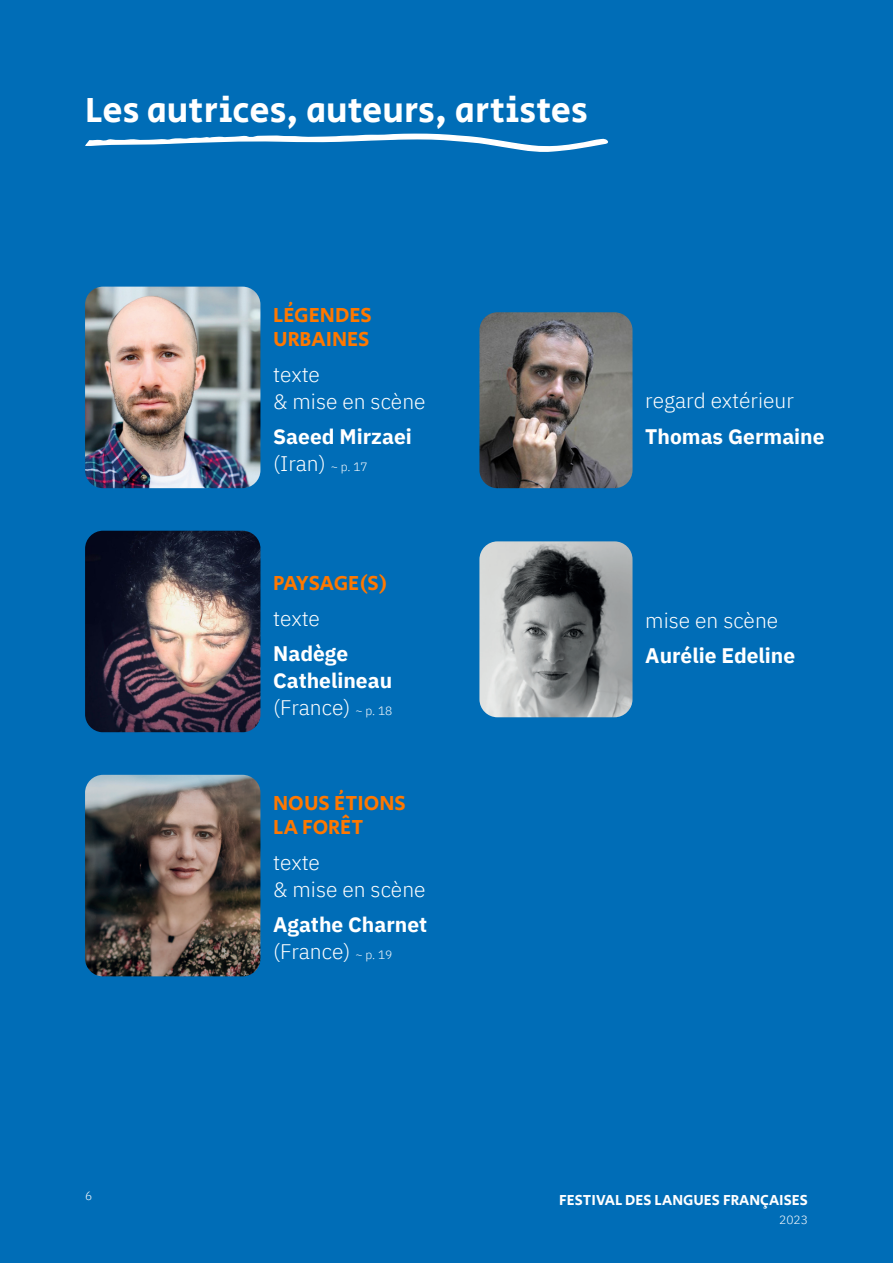
<style>
.page{position:relative;width:893px;height:1263px;background:#006db7}
.page>*{position:absolute;margin:0;border:0;box-sizing:border-box;transform-origin:0 0}
.t1{font:36px "Secular One";color:#fff}
.t2{font:700 21px/27px "IBM Plex Sans";color:#fff}
.t3{font:300 21px/27px "IBM Plex Sans";color:#fff}
.t4{font:21px/24px "Secular One";color:#ff7800}
.t5{font:15px "Secular One";color:#fff}
.t6{font:300 12px "IBM Plex Sans";color:#fff}
.s1{font-weight:300}
.s2{font-weight:300;font-size:12px}
</style>
<div class="page">
<img style="left:85px;top:775px;width:175px;height:201px">
<img style="left:479px;top:541px;width:153px;height:176px">
<img style="left:479px;top:312px;width:153px;height:176px">
<img style="left:85px;top:287px;width:175px;height:201px">
<svg style="left:85px;top:133px;width:523px;height:19px"></svg>
<img style="left:85px;top:531px;width:175px;height:201px">
<p class="t1" style="left:85px;top:85px;width:504px">Les autrices, auteurs, artistes</p>
<p class="t4" style="left:273px;top:304px;width:100px">LÉGENDES<br>URBAINES</p>
<p class="t3" style="left:273px;top:359px;width:154px">texte<br>&amp; mise en scène</p>
<p class="t2" style="left:273px;top:421px;width:140px">Saeed Mirzaei <span class="s1">(Iran)</span> <span class="s2">~ p. 17</span></p>
<p class="t4" style="left:273px;top:572px;width:116px">PAYSAGE(S)</p>
<p class="t3" style="left:273px;top:603px;width:48px">texte</p>
<p class="t2" style="left:273px;top:638px;width:121px">Nadège<br>Cathelineau <span class="s1">(France)</span> <span class="s2">~ p. 18</span></p>
<p class="t4" style="left:273px;top:792px;width:134px">NOUS ÉTIONS</p>
<p class="t4" style="left:273px;top:816px;width:92px">LA FORÊT</p>
<p class="t3" style="left:273px;top:847px;width:154px">texte<br>&amp; mise en scène</p>
<p class="t2" style="left:273px;top:910px;width:156px">Agathe Charnet <span class="s1">(France)</span> <span class="s2">~ p. 19</span></p>
<p class="t3" style="left:645px;top:385px;width:150px">regard extérieur</p>
<p class="t2" style="left:645px;top:421px;width:181px">Thomas Germaine</p>
<p class="t3" style="left:645px;top:605px;width:134px">mise en scène</p>
<p class="t2" style="left:645px;top:640px;width:152px">Aurélie Edeline</p>
<p class="t6" style="left:85px;top:1187px;width:9px">6</p>
<p class="t5" style="left:559px;top:1190px;width:250px">FESTIVAL DES LANGUES FRANÇAISES</p>
<p class="t6" style="left:779px;top:1210px;width:30px">2023</p>
</div>
